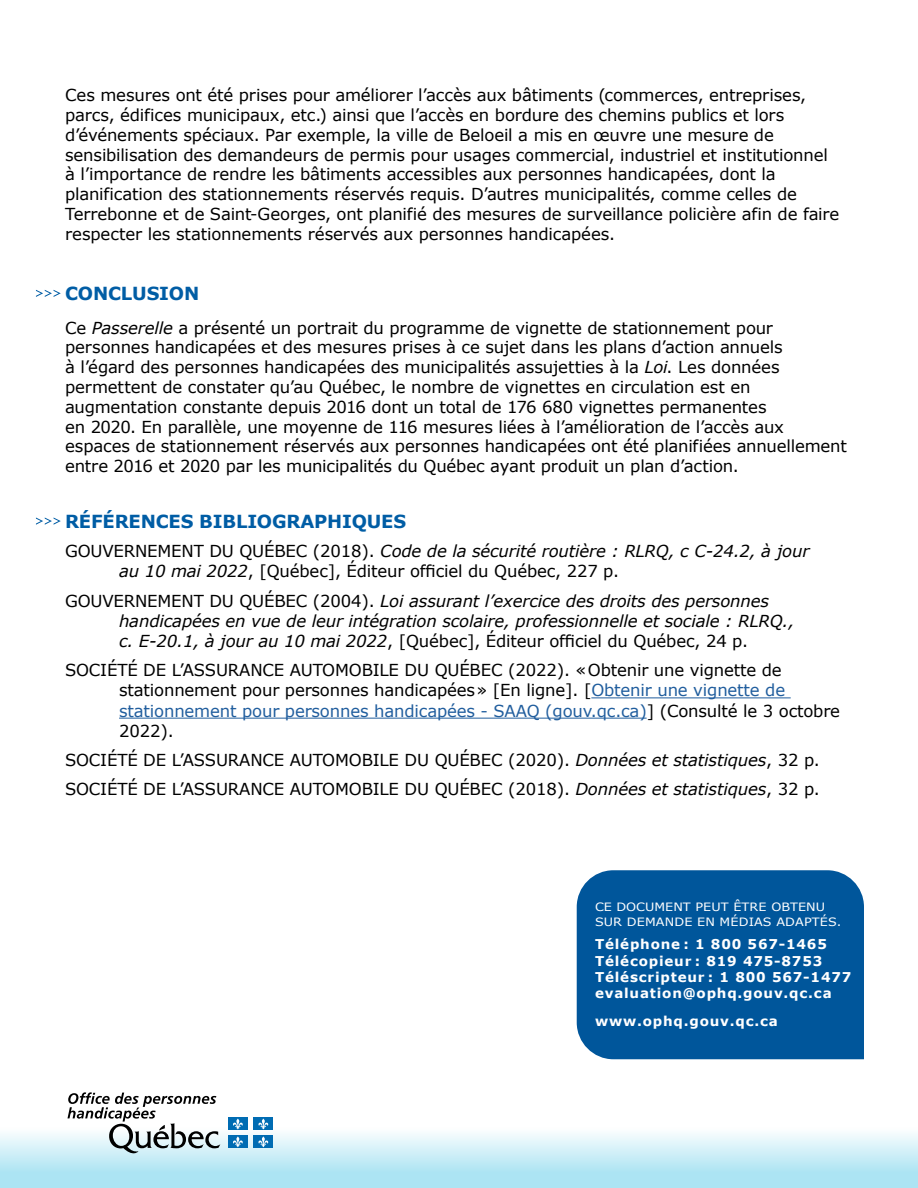
<style>
.page{position:relative;width:918px;height:1188px;background:#fff}
.page>*{position:absolute;margin:0;border:0;box-sizing:border-box;transform-origin:0 0}
.t1{font:700 18px "Verdana";letter-spacing:-.01em;color:#005da5}
.t2{font:16.5px/19.8px "Verdana";letter-spacing:-.01em;color:#000}
.t3{font:italic 16.5px/20.2px "Verdana";letter-spacing:-.01em;color:#000}
.t4{font:700 13.5px/16.2px "Verdana";letter-spacing:.06em;color:#fff}
.t5{font:11.55px/15px "Verdana";letter-spacing:.01em;color:#fff;scale:1.11 1}
.s1{font-style:italic}
.s2{font-style:normal}
.s3{color:#215e9e}
</style>
<div class="page">
<div style="left:0;top:1128px;width:918px;height:60px;background:linear-gradient(to bottom,#f8fcfd,#9ee0f1)"></div>
<div style="left:228px;top:1118px;width:20px;height:12px;background:#006cb3"></div>
<svg style="left:233px;top:1119px;width:10px;height:10px"></svg>
<div style="left:253px;top:1118px;width:20px;height:12px;background:#006cb3"></div>
<svg style="left:258px;top:1119px;width:11px;height:10px"></svg>
<div style="left:228px;top:1136px;width:20px;height:12px;background:#006cb3"></div>
<svg style="left:233px;top:1136px;width:10px;height:11px"></svg>
<div style="left:253px;top:1136px;width:20px;height:12px;background:#006cb3"></div>
<svg style="left:258px;top:1136px;width:11px;height:11px"></svg>
<svg style="left:68px;top:1092px;width:152px;height:62px"></svg>
<hr style="left:591px;top:697px;width:200px;height:1px;background:#215e9e">
<hr style="left:119px;top:718px;width:528px;height:1px;background:#215e9e">
<svg style="left:36px;top:290px;width:25px;height:7px"></svg>
<svg style="left:36px;top:518px;width:25px;height:7px"></svg>
<div style="left:577px;top:870px;width:287px;height:189px;background:#00569b"></div>
<p class="t2" style="left:65px;top:86px;width:776px">Ces mesures ont été prises pour améliorer l’accès aux bâtiments (commerces, entreprises, parcs, édifices municipaux, etc.) ainsi que l’accès en bordure des chemins publics et lors d’événements spéciaux. Par exemple, la ville de Beloeil a mis en œuvre une mesure de sensibilisation des demandeurs de permis pour usages commercial, industriel et institutionnel à l’importance de rendre les bâtiments accessibles aux personnes handicapées, dont la planification des stationnements réservés requis. D’autres municipalités, comme celles de Terrebonne et de Saint-Georges, ont planifié des mesures de surveillance policière afin de faire respecter les stationnements réservés aux personnes handicapées.</p>
<p class="t1" style="left:65px;top:282px;width:136px">CONCLUSION</p>
<p class="t2" style="left:65px;top:318px;width:783px">Ce <span class="s1">Passerelle</span> a présenté un portrait du programme de vignette de stationnement pour personnes handicapées et des mesures prises à ce sujet dans les plans d’action annuels<br>à l’égard des personnes handicapées des municipalités assujetties à la <span class="s1">Loi</span>. Les données permettent de constater qu’au Québec, le nombre de vignettes en circulation est en augmentation constante depuis 2016 dont un total de 176 680 vignettes permanentes<br>en 2020. En parallèle, une moyenne de 116 mesures liées à l’amélioration de l’accès aux espaces de stationnement réservés aux personnes handicapées ont été planifiées annuellement entre 2016 et 2020 par les municipalités du Québec ayant produit un plan d’action.</p>
<p class="t1" style="left:65px;top:510px;width:343px">RÉFÉRENCES BIBLIOGRAPHIQUES</p>
<p class="t2" style="left:119px;top:541px;width:692px;line-height:20.2px;text-indent:-54px">GOUVERNEMENT DU QUÉBEC (2018). <span class="s1">Code de la sécurité routière : RLRQ, c C-24.2, à jour au 10 mai 2022</span>, [Québec], Éditeur officiel du Québec, 227 p.</p>
<p class="t3" style="left:119px;top:591px;width:677px;text-indent:-54px"><span class="s2">GOUVERNEMENT DU QUÉBEC (2004).</span> Loi assurant l’exercice des droits des personnes handicapées en vue de leur intégration scolaire, professionnelle et sociale : RLRQ., c. E-20.1, à jour au 10 mai 2022<span class="s2">, [Québec], Éditeur officiel du Québec, 24 p.</span></p>
<p class="t2" style="left:119px;top:660px;width:723px;line-height:20.2px;text-indent:-54px">SOCIÉTÉ DE L’ASSURANCE AUTOMOBILE DU QUÉBEC (2022). «Obtenir une vignette de stationnement pour personnes handicapées» [En ligne]. [<span class="s3">Obtenir une vignette de stationnement pour personnes handicapées - SAAQ (gouv.qc.ca)</span>] (Consulté le 3 octobre 2022).</p>
<p class="t2" style="left:65px;top:746px;width:756px;line-height:29.1px">SOCIÉTÉ DE L’ASSURANCE AUTOMOBILE DU QUÉBEC (2020). <span class="s1">Données et statistiques</span>, 32 p.<br>SOCIÉTÉ DE L’ASSURANCE AUTOMOBILE DU QUÉBEC (2018). <span class="s1">Données et statistiques</span>, 32 p.</p>
<p class="t5" style="left:595px;top:900px;width:223px">CE DOCUMENT PEUT ÊTRE OBTENU<br>SUR DEMANDE EN MÉDIAS ADAPTÉS.</p>
<p class="t4" style="left:595px;top:937px;width:258px">Téléphone : 1 800 567-1465<br>Télécopieur : 819 475-8753<br>Téléscripteur : 1 800 567-1477 evaluation@ophq.gouv.qc.ca</p>
<p class="t4" style="left:595px;top:1013px;width:184px">www.ophq.gouv.qc.ca</p>
</div>
